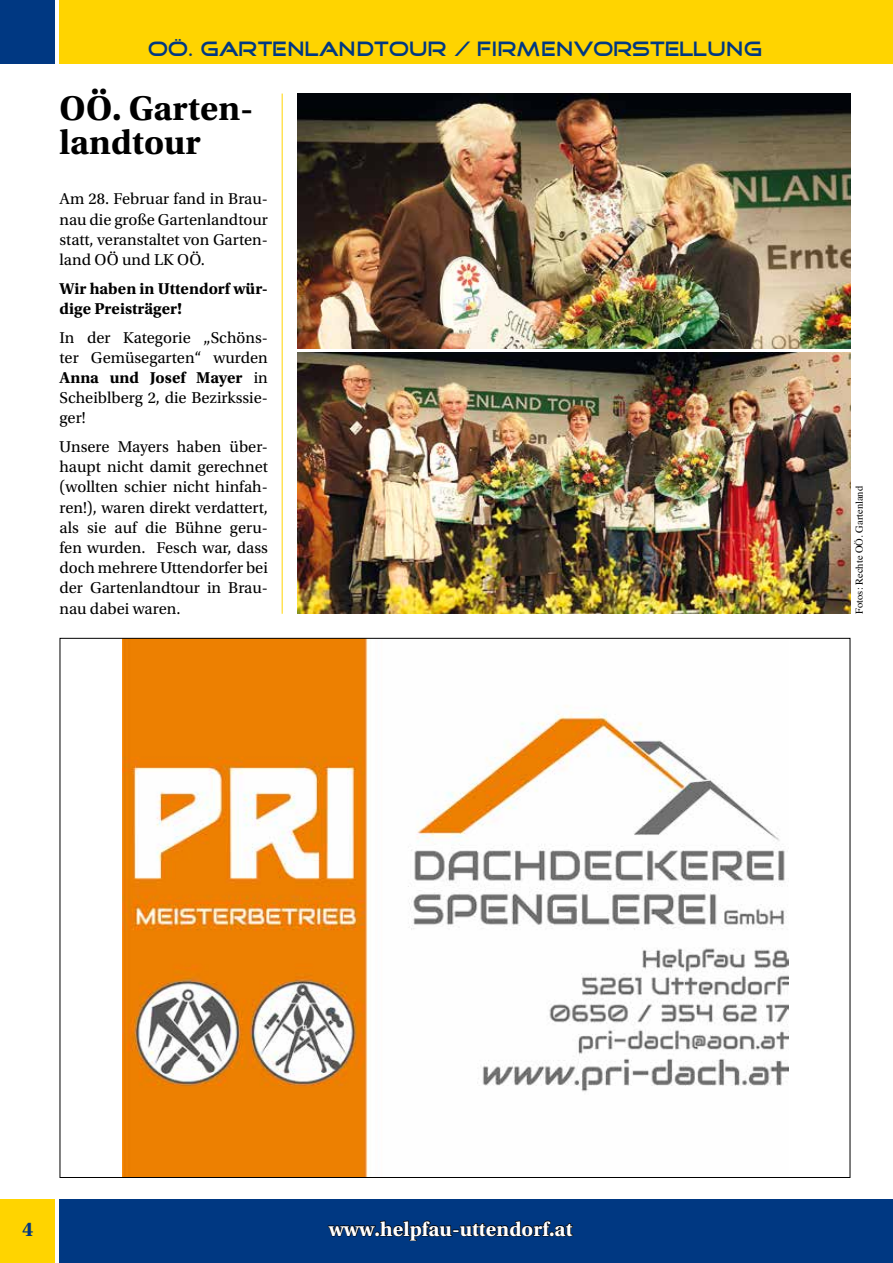
<style>
.page{position:relative;width:893px;height:1263px;background:#fff}
.page>*{position:absolute;margin:0;border:0;box-sizing:border-box;transform-origin:0 0}
.t1{font:700 36px/34.5px "Utopia Std";color:#000}
.t2{font:21px "Good Times";color:#003882}
.t3{font:700 21px "Utopia Std";color:#fff}
.t4{font:700 21px "Utopia Std";color:#003882}
.t5{font:16.5px/20.2px "Utopia Std";color:#000;text-align:justify}
.t6{font:700 16.5px/20.2px "Utopia Std";color:#000}
.t7{font:10.5px "Times";color:#000}
.s1{font-weight:700}
</style>
<div class="page">
<div style="left:60px;top:1199px;width:833px;height:64px;background:#003882"></div>
<div style="left:0;top:1199px;width:55px;height:64px;background:#ffd400"></div>
<div style="left:60px;top:0;width:833px;height:64px;background:#ffd400"></div>
<svg style="left:327px;top:1220px;width:247px;height:21px"></svg>
<div style="left:0;top:0;width:55px;height:64px;background:#003882"></div>
<img style="left:298px;top:94px;width:552px;height:255px">
<img style="left:298px;top:353px;width:552px;height:261px">
<img style="left:123px;top:640px;width:665px;height:536px">
<hr style="left:282px;top:94px;width:1px;height:520px;background:#ffd400">
<p class="t2" style="left:148px;top:39px;width:616px">OÖ. GARTENLANDTOUR / FIRMENVORSTELLUNG</p>
<h1 class="t1" style="left:60px;top:91px;width:195px">OÖ. Garten&shy;landtour</h1>
<p class="t5" style="left:60px;top:189px;width:210px">Am 28. Februar fand in Brau&shy;nau die große Gartenlandtour statt, veranstaltet von Garten&shy;land OÖ und LK OÖ.</p>
<p class="t6" style="left:60px;top:278px;width:210px">Wir haben in Uttendorf wür&shy;dige Preisträger!</p>
<p class="t5" style="left:60px;top:327px;width:210px">In der Kategorie „Schöns&shy;ter Gemüsegarten“ wurden <span class="s1">Anna und Josef Mayer</span> in Scheiblberg 2, die Bezirkssie&shy;ger!</p>
<p class="t5" style="left:60px;top:437px;width:210px">Unsere Mayers haben über&shy;haupt nicht damit gerechnet (wollten schier nicht hinfah&shy;ren!), waren direkt verdattert, als sie auf die Bühne geru&shy;fen wurden. Fesch war, dass doch mehrere Uttendorfer bei der Gartenlandtour in Brau&shy;nau dabei waren.</p>
<p class="t7" style="left:850px;top:614px;width:129px;rotate:-90deg">Fotos: Rechte OÖ. Gartenland</p>
<p class="t4" style="left:22px;top:1217px;width:13px">4</p>
<p class="t3" style="left:329px;top:1217px;width:246px">www.helpfau-uttendorf.at</p>
</div>
